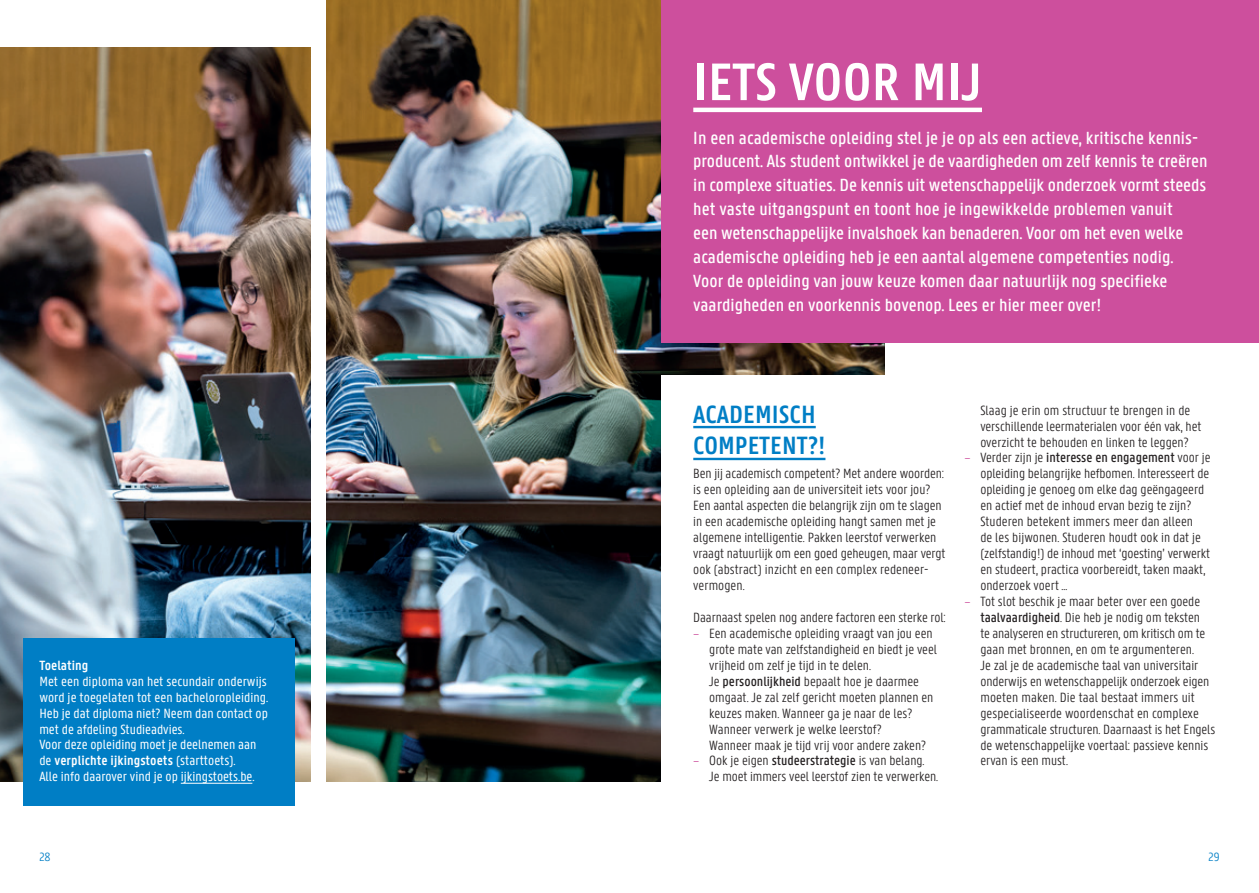
<style>
.page{position:relative;width:1259px;height:893px;background:#fff}
.page>*{position:absolute;margin:0;border:0;box-sizing:border-box;transform-origin:0 0}
.t1{font:600 56.25px "U Gent Panno Text";color:#fff}
.t2{font:600 26.7px/32px "U Gent Panno Text";color:#007ec5}
.t3{font:500 18.75px/23.9px "U Gent Panno Text";color:#fff}
.t4{font:300 14.25px/15.9px "U Gent Panno Text";color:#231f20}
.t5{font:14.25px/15.9px "U Gent Panno Text";color:#fff}
.t6{font:600 14.25px "U Gent Panno Text";color:#fff}
.t7{font:300 12.75px "U Gent Panno Text";color:#007ec5}
.s1{font-weight:600}
.s2{color:#cd4f9d}
.s3{font-weight:500}
</style>
<div class="page">
<img style="left:0;top:48px;width:310px;height:733px">
<img style="left:326px;top:0;width:558px;height:781px">
<div style="left:661px;top:375px;width:558px;height:438px;background:#fff"></div>
<hr style="left:693px;top:426px;width:122px;height:2px;background:#007ec5">
<hr style="left:693px;top:458px;width:132px;height:2px;background:#007ec5">
<div style="left:661px;top:0;width:598px;height:343px;background:#cd4f9d"></div>
<hr style="left:693px;top:108px;width:289px;height:4px;background:#fff">
<div style="left:23px;top:638px;width:271px;height:167px;background:#007ec5"></div>
<hr style="left:181px;top:783px;width:71px;height:1px;background:#fff">
<p class="t6" style="left:39px;top:656px;width:50px">Toelating</p>
<p class="t5" style="left:39px;top:673px;width:230px">Met een diploma van het secundair onderwijs word je toegelaten tot een bacheloropleiding.<br>Heb je dat diploma niet? Neem dan contact op met de afdeling Studieadvies.<br>Voor deze opleiding moet je deelnemen aan de <span class="s1">verplichte ijkingstoets</span> (starttoets).<br>Alle info daarover vind je op ijkingstoets.be.</p>
<h1 class="t1" style="left:693px;top:48px;width:290px">IETS VOOR MIJ</h1>
<p class="t3" style="left:693px;top:125px;width:516px">In een academische opleiding stel je je op als een actieve, kritische kennis&shy;producent. Als student ontwikkel je de vaardigheden om zelf kennis te creëren in complexe situaties. De kennis uit wetenschappelijk onderzoek vormt steeds het vaste uitgangspunt en toont hoe je ingewikkelde problemen vanuit<br>een wetenschappelijke invalshoek kan benaderen. Voor om het even welke academische opleiding heb je een aantal algemene competenties nodig.<br>Voor de opleiding van jouw keuze komen daar natuurlijk nog specifieke vaardigheden en voorkennis bovenop. Lees er hier meer over!</p>
<h2 class="t2" style="left:693px;top:397px;width:134px">ACADEMISCH<br>COMPETENT?!</h2>
<p class="t4" style="left:693px;top:466px;width:254px">Ben jij academisch competent? Met andere woorden: is een opleiding aan de universiteit iets voor jou?<br>Een aantal aspecten die belangrijk zijn om te slagen in een academische opleiding hangt samen met je algemene intelligentie. Pakken leerstof verwerken vraagt natuurlijk om een goed geheugen, maar vergt ook (abstract) inzicht en een complex redeneer&shy;vermogen.</p>
<p class="t4" style="left:693px;top:609px;width:254px">Daarnaast spelen nog andere factoren een sterke rol:</p>
<p class="t4" style="left:709px;top:625px;width:229px;text-indent:-16px"><span class="s2">–</span> Een academische opleiding vraagt van jou een grote mate van zelfstandigheid en biedt je veel vrijheid om zelf je tijd in te delen.<br>Je <span class="s3">persoonlijkheid</span> bepaalt hoe je daarmee omgaat. Je zal zelf gericht moeten plannen en keuzes maken. Wanneer ga je naar de les?<br>Wanneer verwerk je welke leerstof?<br>Wanneer maak je tijd vrij voor andere zaken?</p>
<p class="t4" style="left:709px;top:753px;width:230px;text-indent:-16px"><span class="s2">–</span> Ook je eigen <span class="s3">studeerstrategie</span> is van belang.<br>Je moet immers veel leerstof zien te verwerken.</p>
<p class="t4" style="left:980px;top:402px;width:222px">Slaag je erin om structuur te brengen in de verschillende leermaterialen voor één vak, het overzicht te behouden en linken te leggen?</p>
<p class="t4" style="left:980px;top:450px;width:232px;text-indent:-16px"><span class="s2">–</span> Verder zijn je <span class="s3">interesse en engagement</span> voor je opleiding belangrijke hefbomen. Interesseert de opleiding je genoeg om elke dag geëngageerd en actief met de inhoud ervan bezig te zijn?<br>Studeren betekent immers meer dan alleen<br>de les bijwonen. Studeren houdt ook in dat je (zelfstandig!) de inhoud met ‘goesting’ verwerkt en studeert, practica voorbereidt, taken maakt, onderzoek voert …</p>
<p class="t4" style="left:980px;top:593px;width:236px;text-indent:-16px"><span class="s2">–</span> Tot slot beschik je maar beter over een goede <span class="s3">taalvaardigheid</span>. Die heb je nodig om teksten<br>te analyseren en structureren, om kritisch om te gaan met bronnen, en om te argumenteren.<br>Je zal je de academische taal van universitair onderwijs en wetenschappelijk onderzoek eigen moeten maken. Die taal bestaat immers uit gespecialiseerde woordenschat en complexe grammaticale structuren. Daarnaast is het Engels de wetenschappelijke voertaal: passieve kennis ervan is een must.</p>
<p class="t7" style="left:39px;top:849px;width:13px">28</p>
<p class="t7" style="left:1208px;top:849px;width:13px">29</p>
</div>
